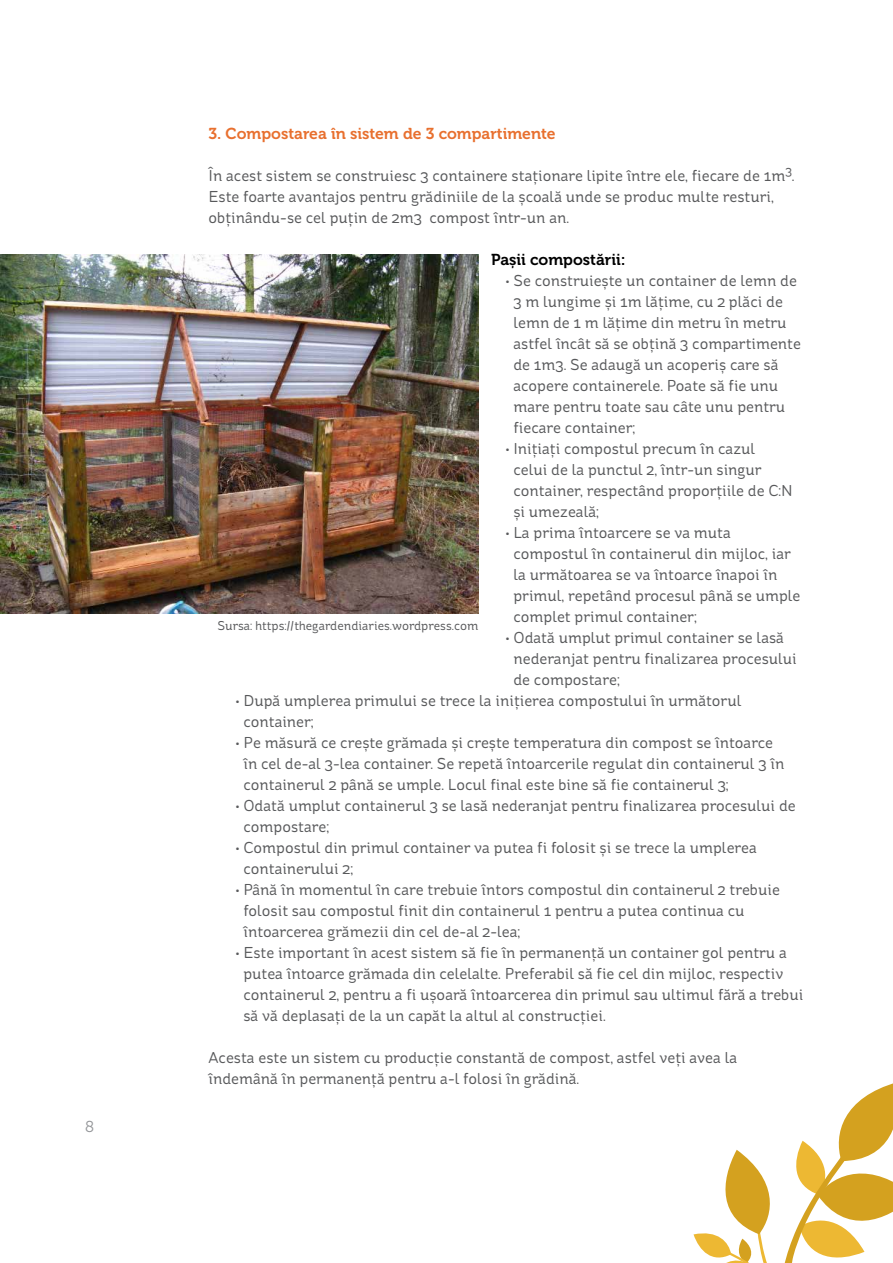
<style>
.page{position:relative;width:893px;height:1263px;background:#fff}
.page>*{position:absolute;margin:0;border:0;box-sizing:border-box;transform-origin:0 0}
.t1{font:15.75px/21px "St Ryde";color:#58595b}
.t2{font:15.75px "Museo 700";color:#e8702f}
.t3{font:15.75px "Museo 700";color:#000}
.t4{font:15.75px "Museo 300";color:#939598}
.t5{font:12.75px "St Ryde";color:#58595b}
</style>
<div class="page">
<img style="left:0;top:254px;width:478px;height:359px">
<svg style="left:693px;top:1083px;width:200px;height:180px"></svg>
<p class="t4" style="left:85px;top:1118px;width:10px">8</p>
<p class="t2" style="left:209px;top:125px;width:349px">3. Compostarea în sistem de 3 compartimente</p>
<p class="t1" style="left:209px;top:166px;width:588px">În acest sistem se construiesc 3 containere staționare lipite între ele, fiecare de 1m<sup>3</sup>.<br>Este foarte avantajos pentru grădiniile de la școală unde se produc multe resturi, obținându-se cel puțin de 2m3 compost într-un an.</p>
<p class="t3" style="left:491px;top:251px;width:136px">Pașii compostării:</p>
<p class="t1" style="left:513px;top:271px;width:289px;text-indent:-8px">• Se construiește un container de lemn de 3 m lungime și 1m lățime, cu 2 plăci de lemn de 1 m lățime din metru în metru astfel încât să se obțină 3 compartimente de 1m3. Se adaugă un acoperiș care să acopere containerele. Poate să fie unu mare pentru toate sau câte unu pentru fiecare container;</p>
<p class="t1" style="left:513px;top:439px;width:281px;text-indent:-8px">• Inițiați compostul precum în cazul celui de la punctul 2, într-un singur container, respectând proporțiile de C:N și umezeală;</p>
<p class="t1" style="left:513px;top:523px;width:289px;text-indent:-8px">• La prima întoarcere se va muta compostul în containerul din mijloc, iar la următoarea se va întoarce înapoi în primul, repetând procesul până se umple complet primul container;</p>
<p class="t1" style="left:513px;top:627px;width:285px;text-indent:-8px">• Odată umplut primul container se lasă nederanjat pentru finalizarea procesului de compostare;</p>
<p class="t1" style="left:243px;top:690px;width:499px;text-indent:-8px">• După umplerea primului se trece la inițierea compostului în următorul container;</p>
<p class="t1" style="left:243px;top:732px;width:542px;text-indent:-8px">• Pe măsură ce crește grămada și crește temperatura din compost se întoarce în cel de-al 3-lea container. Se repetă întoarcerile regulat din containerul 3 în containerul 2 până se umple. Locul final este bine să fie containerul 3;</p>
<p class="t1" style="left:243px;top:795px;width:554px;text-indent:-8px">• Odată umplut containerul 3 se lasă nederanjat pentru finalizarea procesului de compostare;</p>
<p class="t1" style="left:243px;top:837px;width:515px;text-indent:-8px">• Compostul din primul container va putea fi folosit și se trece la umplerea containerului 2;</p>
<p class="t1" style="left:243px;top:879px;width:538px;text-indent:-8px">• Până în momentul în care trebuie întors compostul din containerul 2 trebuie folosit sau compostul finit din containerul 1 pentru a putea continua cu întoarcerea grămezii din cel de-al 2-lea;</p>
<p class="t1" style="left:243px;top:942px;width:561px;text-indent:-8px">• Este important în acest sistem să fie în permanență un container gol pentru a putea întoarce grămada din celelalte. Preferabil să fie cel din mijloc, respectiv containerul 2, pentru a fi ușoară întoarcerea din primul sau ultimul fără a trebui să vă deplasați de la un capăt la altul al construcției.</p>
<p class="t1" style="left:209px;top:1047px;width:530px">Acesta este un sistem cu producție constantă de compost, astfel veți avea la îndemână în permanență pentru a-l folosi în grădină.</p>
<p class="t5" style="left:217px;top:618px;width:262px">Sursa: https://thegardendiaries.wordpress.com</p>
</div>
